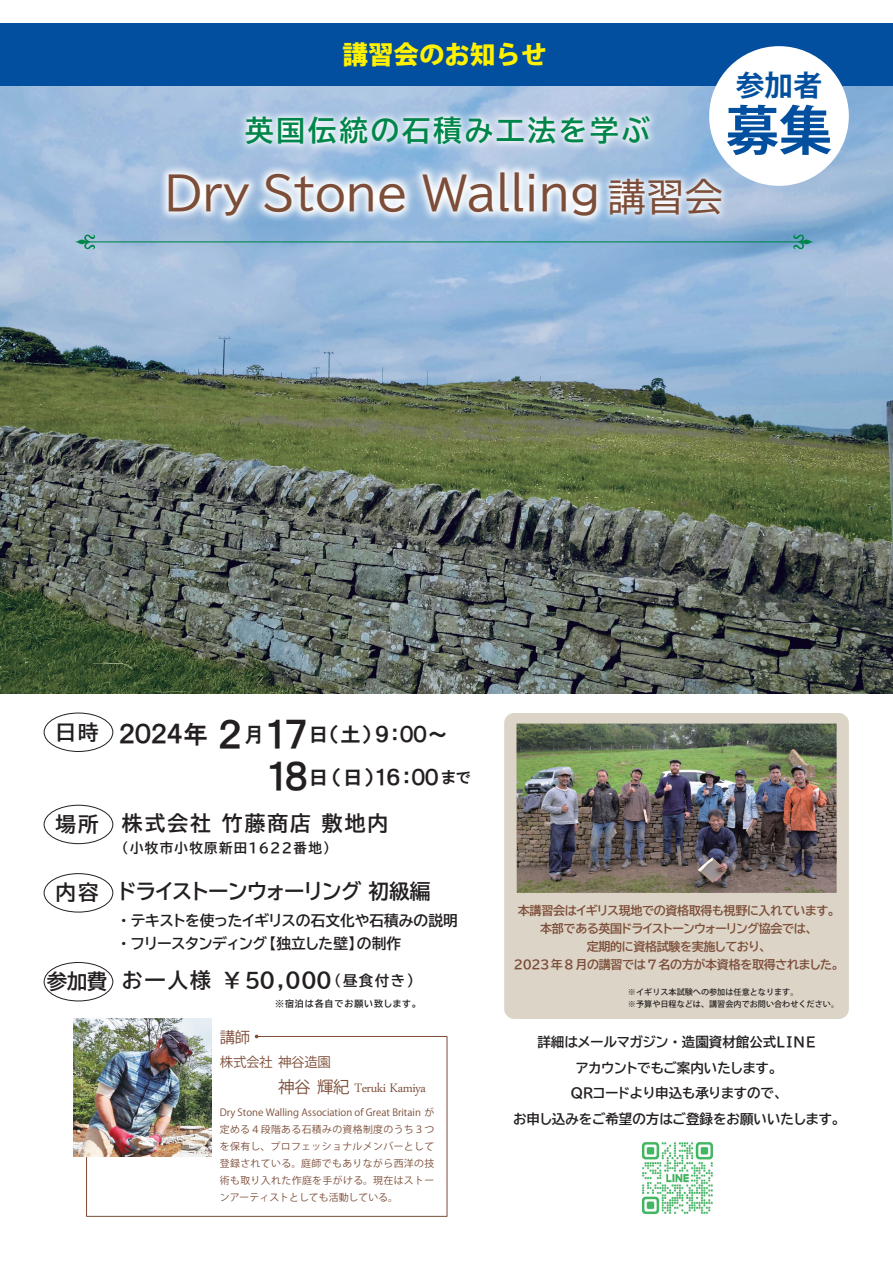
<style>
.page{position:relative;width:893px;height:1263px;background:#fff}
.page>*{position:absolute;margin:0;border:0;box-sizing:border-box;transform-origin:0 0}
.t1{font:700 53.25px "Koz Go Pr 6 N";color:#014f9e}
.t2{font:45.45px "BIZ UDP Gothic";letter-spacing:-.01em;color:#7c4d38}
.t3{font:37.5px "BIZ UDP Gothic";color:#7c4d38}
.t4{font:700 28.8px "Koz Go Pr 6 N";color:#014f9e}
.t5{font:28.5px "BIZ UDP Gothic Bold";letter-spacing:.1em;color:#00854a}
.t6{font:800 25.5px "Koz Go Pr 6 N";color:#fff101}
.t7{font:24.6px "HGP Gothic E";color:#231f20}
.t8{font:20.7px/42px "HGP Gothic E";color:#231f20}
.t9{font:20.7px "BIZ UDP Gothic Bold";letter-spacing:.05em;color:#231f20}
.t10{font:20.7px "BIZ UDP Gothic Bold";color:#231f20}
.t11{font:20.7px "BIZ UDP Gothic Bold";letter-spacing:.1em;color:#231f20}
.t12{font:20.55px "BIZ UDP Gothic Bold";color:#231f20}
.t13{font:18px "Daun Penh";letter-spacing:-.025em;color:#7c4d38}
.t14{font:15.45px "Koz Go Pro";color:#7c4d38}
.t15{font:14.7px/22.6px "BIZ UDP Gothic Bold";color:#231f20}
.t16{font:13.5px/25.5px "BIZ UDP Gothic Bold";color:#231f20;text-align:center}
.t17{font:13.5px "BIZ UDP Gothic Bold";letter-spacing:.1em;color:#231f20}
.t18{font:13.5px "Koz Go Pro";letter-spacing:-.025em;color:#7c4d38}
.t19{font:12px/18px "BIZ UDP Gothic Bold";letter-spacing:-.025em;color:#7c4d38;text-align:center}
.t20{font:9.9px/17px "Koz Go Pro";letter-spacing:.035em;color:#7c4d38;text-align:justify}
.t21{font:9px "BIZ UDP Gothic Bold";letter-spacing:.1em;color:#231f20}
.t22{font:500 8.1px/12px "Koz Go Pro";color:#231f20}
.s1{font-family:"BIZ UDP Gothic Bold";font-size:20.55px}
.s2{font-size:36.15px}
.s3{font-size:16.05px}
.s4{font-size:20.55px}
.s5{font-size:14.55px}
.s6{font-family:"Koz Go Pro";font-size:16.5px}
</style>
<div class="page">
<img style="left:0;top:86px;width:893px;height:607px">
<div style="left:0;top:23px;width:893px;height:62px;background:#014f9e"></div>
<img style="left:641px;top:1142px;width:72px;height:73px">
<img style="left:107px;top:112px;width:551px;height:235px">
<svg style="left:75px;top:234px;width:738px;height:15px;background:#87b3ce"></svg>
<div style="left:44px;top:805px;width:69px;height:39px;border:1px solid #231f20;border-radius:50%"></div>
<div style="left:44px;top:712px;width:69px;height:40px;border:1px solid #231f20;border-radius:50%"></div>
<div style="left:44px;top:873px;width:69px;height:39px;border:1px solid #231f20;border-radius:50%"></div>
<img style="left:190px;top:85px;width:518px;height:115px">
<img style="left:552px;top:122px;width:227px;height:149px">
<div style="left:44px;top:962px;width:69px;height:39px;border:1px solid #231f20;border-radius:50%"></div>
<div style="left:504px;top:713px;width:345px;height:306px;background:#dcd4c6;border-radius:10px"></div>
<img style="left:516px;top:724px;width:321px;height:169px">
<svg style="left:86px;top:1036px;width:361px;height:181px"></svg>
<img style="left:74px;top:1018px;width:137px;height:138px">
<div style="left:709px;top:46px;width:140px;height:140px;background:#fff;border-radius:50%"></div>
<h3 class="t6" style="left:343px;top:40px;width:205px">講習会のお知らせ</h3>
<h3 class="t4" style="left:736px;top:69px;width:88px">参加者</h3>
<h1 class="t1" style="left:726px;top:101px;width:108px">募集</h1>
<h3 class="t5" style="left:245px;top:116px;width:406px">英国伝統の石積み工法を学ぶ</h3>
<h3 class="t3" style="left:608px;top:178px;width:116px">講習会</h3>
<h2 class="t2" style="left:165px;top:170px;width:437px">Dry Stone Walling</h2>
<h3 class="t7" style="left:55px;top:722px;width:154px"><span class="s1">日時</span> ２０２４年</h3>
<h3 class="t8" style="left:267px;top:714px;width:206px;text-indent:-48px"><span class="s2">２</span>月<span class="s2">１７</span>日（土）９：００～<br><span class="s2">１８</span>日（日）１６：００<span class="s3">まで</span></h3>
<h3 class="t12" style="left:55px;top:814px;width:45px">場所</h3>
<h3 class="t11" style="left:122px;top:813px;width:268px">株式会社 竹藤商店 敷地内</h3>
<h3 class="t17" style="left:122px;top:841px;width:210px">（小牧市小牧原新田１６２２番地）</h3>
<h3 class="t10" style="left:55px;top:881px;width:377px"><span class="s4">内容</span> ドライストーンウォーリング 初級編</h3>
<h3 class="t15" style="left:120px;top:909px;width:339px">・テキストを使ったイギリスの石文化や石積みの説明・フリースタンディング【独立した壁】の制作</h3>
<h3 class="t9" style="left:47px;top:970px;width:369px"><span class="s4">参加費</span> お一人様 ￥50，000<span class="s5">（昼食付き）</span></h3>
<p class="t21" style="left:275px;top:999px;width:144px">※宿泊は各自でお願い致します。</p>
<h3 class="t14" style="left:220px;top:1027px;width:32px">講師</h3>
<h3 class="t18" style="left:220px;top:1053px;width:113px">株式会社 神谷造園</h3>
<h3 class="t13" style="left:220px;top:1075px;width:208px"><span class="s6">　　　　神谷 輝紀</span> Teruki Kamiya</h3>
<p class="t20" style="left:220px;top:1104px;width:216px">Dry Stone Walling Association of Great Britain が定める４段階ある石積みの資格制度のうち３つを保有し、プロフェッショナルメンバーとして登録されている。庭師でもありながら西洋の技術も取り入れた作庭を手がける。現在はストーンアーティストとしても活動している。</p>
<p class="t19" style="left:514px;top:901px;width:327px">本講習会はイギリス現地での資格取得も視野に入れています。本部である英国ドライストーンウォーリング協会では、<br>定期的に資格試験を実施しており、<br>2023年8 月の講習では 7 名の方が本資格を取得されました。</p>
<p class="t22" style="left:628px;top:987px;width:213px">※イギリス本試験への参加は任意となります。<br>※予算や日程などは、講習会内でお問い合わせください。</p>
<h3 class="t16" style="left:513px;top:1029px;width:328px">詳細はメールマガジン・造園資材館公式ＬＩＮＥ<br>アカウントでもご案内いたします。<br>ＱＲコードより申込も承りますので、<br>お申し込みをご希望の方はご登録をお願いいたします。</h3>
</div>
